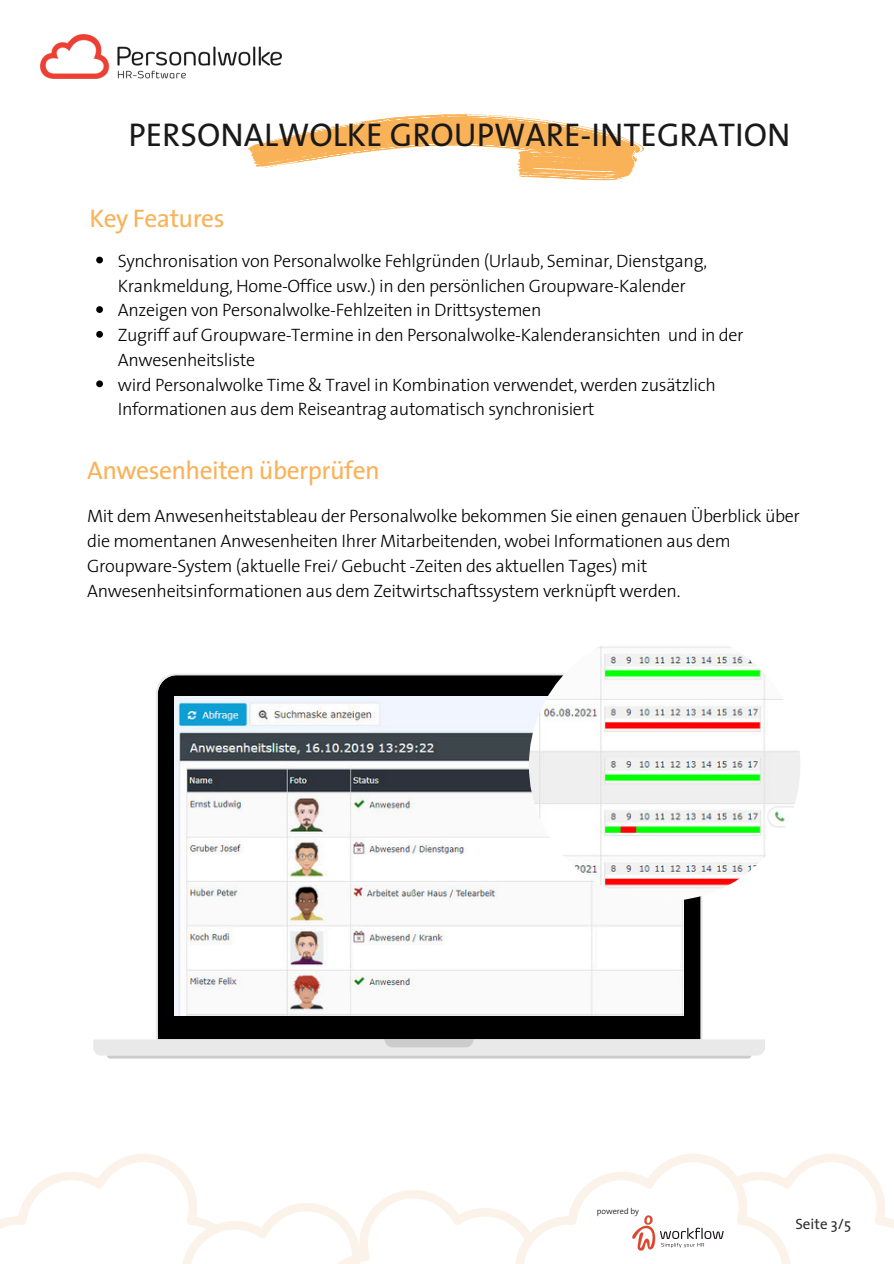
<style>
.page{position:relative;width:894px;height:1264px;background:#fff}
.page>*{position:absolute;margin:0;border:0;box-sizing:border-box;transform-origin:0 0}
.t1{font:33px "The Sans";color:#191919}
.t2{font:25.5px "The Sans";letter-spacing:-.02em;color:#f9b258}
.t3{font:300 18px/24.8px "The Sans";letter-spacing:-.02em;color:#000}
.t4{font:15px "The Sans";color:#2f2f2f}
.t5{font:300 8.4px "The Sans";color:#000}
</style>
<div class="page">
<img style="left:40px;top:35px;width:203px;height:44px">
<svg style="left:0;top:1154px;width:893px;height:109px"></svg>
<img style="left:628px;top:1211px;width:99px;height:43px">
<svg style="left:243px;top:46px;width:401px;height:135px"></svg>
<svg style="left:96px;top:257px;width:7px;height:6px"></svg>
<svg style="left:96px;top:306px;width:7px;height:7px"></svg>
<svg style="left:96px;top:331px;width:7px;height:7px"></svg>
<svg style="left:96px;top:380px;width:7px;height:7px"></svg>
<svg style="left:93px;top:673px;width:671px;height:382px"></svg>
<svg style="left:384px;top:1039px;width:89px;height:8px"></svg>
<svg style="left:107px;top:1055px;width:644px;height:3px;background:#d3d3d3"></svg>
<img style="left:174px;top:696px;width:509px;height:319px">
<img style="left:528px;top:629px;width:272px;height:272px;border-radius:50%">
<h1 class="t1" style="left:128px;top:107px;width:663px">PERSONALWOLKE GROUPWARE-INTEGRATION</h1>
<p class="t2" style="left:89px;top:197px;width:137px">Key Features</p>
<h2 class="t3" style="left:118px;top:248px;width:590px">Synchronisation von Personalwolke Fehlgründen (Urlaub, Seminar, Dienstgang,<br>Krankmeldung, Home-Office usw.) in den persönlichen Groupware-Kalender</h2>
<p class="t3" style="left:118px;top:297px;width:425px">Anzeigen von Personalwolke-Fehlzeiten in Drittsystemen</p>
<p class="t3" style="left:118px;top:322px;width:627px">Zugriff auf Groupware-Termine in den Personalwolke-Kalenderansichten und in der<br>Anwesenheitsliste</p>
<p class="t3" style="left:118px;top:371px;width:599px">wird Personalwolke Time &amp; Travel in Kombination verwendet, werden zusätzlich<br>Informationen aus dem Reiseantrag automatisch synchronisiert</p>
<p class="t2" style="left:87px;top:449px;width:294px">Anwesenheiten überprüfen</p>
<h2 class="t3" style="left:87px;top:503px;width:714px">Mit dem Anwesenheitstableau der Personalwolke bekommen Sie einen genauen Überblick über die momentanen Anwesenheiten Ihrer Mitarbeitenden, wobei Informationen aus dem Groupware-System (aktuelle Frei/ Gebucht -Zeiten des aktuellen Tages) mit Anwesenheitsinformationen aus dem Zeitwirtschaftssystem verknüpft werden.</h2>
<p class="t5" style="left:596px;top:1204px;width:44px">powered by</p>
<p class="t4" style="left:795px;top:1211px;width:57px">Seite 3/5</p>
</div>
